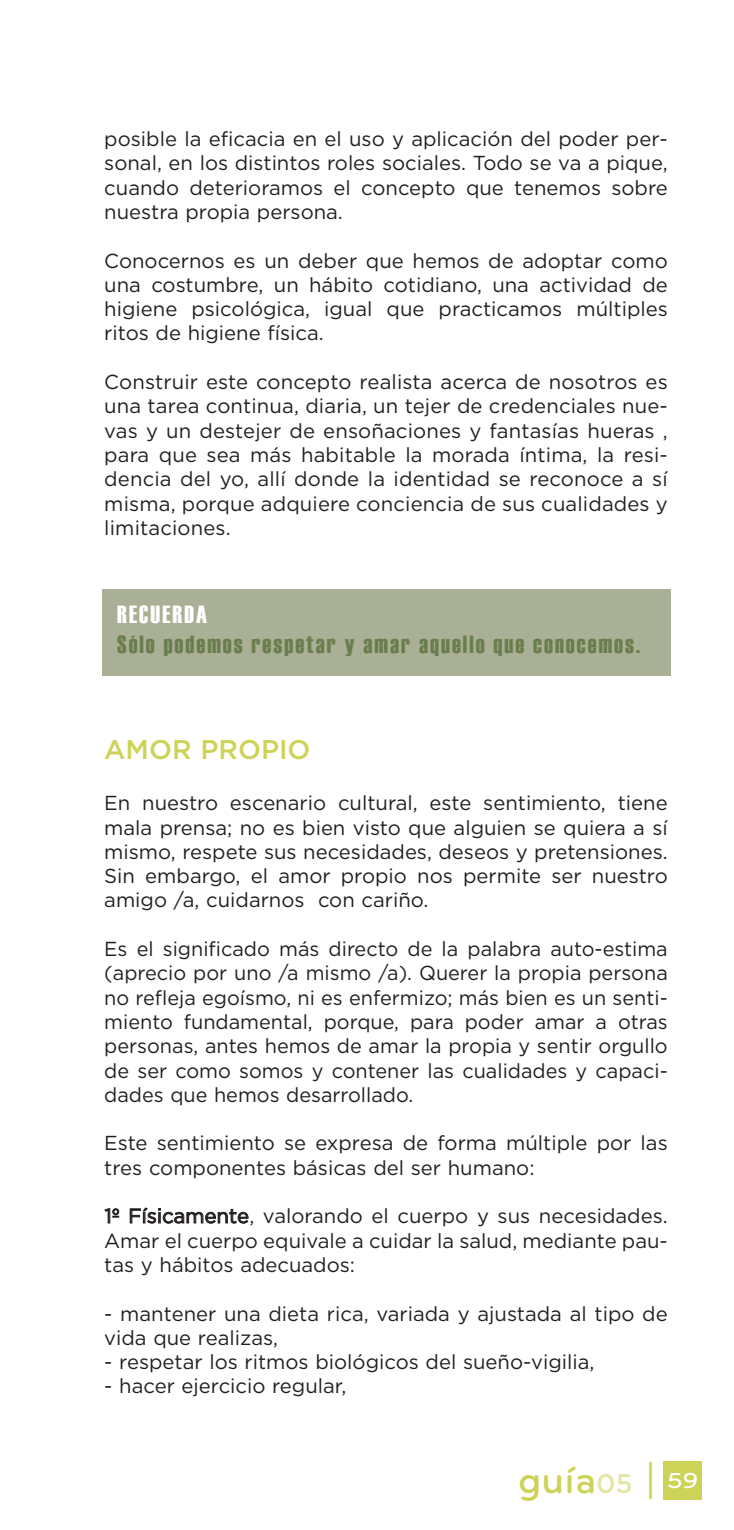
<style>
.page{position:relative;width:734px;height:1530px;background:#fff}
.page>*{position:absolute;margin:0;border:0;box-sizing:border-box;transform-origin:0 0}
.t1{font:500 40.5px "Bryant";color:#cdd356}
.t2{font:500 27px "Gotham";color:#cdd356}
.t3{font:24.75px "Haettenschweiler";letter-spacing:.085em;color:#697d4d}
.t4{font:24.75px "Haettenschweiler";letter-spacing:.085em;color:#fff}
.t5{font:20.25px/24.3px "Gotham";color:#231f20;text-align:justify}
.s1{font-family:"Gotham";font-size:27px;color:#e4e6a9}
.s2{font-size:22.5px;color:#fff}
</style>
<div class="page">
<div style="left:663px;top:1461px;width:38px;height:38px;background:#cdd356"></div>
<div style="left:102px;top:589px;width:568px;height:87px;background:#a9b095"></div>
<p class="t5" style="left:104px;top:128px;width:565px">posible la eficacia en el uso y aplicación del poder per&shy;sonal, en los distintos roles sociales. Todo se va a pique, cuando deterioramos el concepto que tenemos sobre nuestra propia persona.</p>
<p class="t5" style="left:104px;top:250px;width:565px">Conocernos es un deber que hemos de adoptar como una costumbre, un hábito cotidiano, una actividad de higiene psicológica, igual que practicamos múltiples ritos de higiene física.</p>
<p class="t5" style="left:104px;top:371px;width:565px">Construir este concepto realista acerca de nosotros es una tarea continua, diaria, un tejer de credenciales nue&shy;vas y un destejer de ensoñaciones y fantasías hueras , para que sea más habitable la morada íntima, la resi&shy;dencia del yo, allí donde la identidad se reconoce a sí misma, porque adquiere conciencia de sus cualidades y limitaciones.</p>
<p class="t4" style="left:117px;top:601px;width:91px">RECUERDA</p>
<p class="t3" style="left:117px;top:631px;width:524px">Sólo podemos respetar y amar aquello que conocemos.</p>
<h2 class="t2" style="left:104px;top:739px;width:208px">AMOR PROPIO</h2>
<p class="t5" style="left:104px;top:792px;width:565px">En nuestro escenario cultural, este sentimiento, tiene mala prensa; no es bien visto que alguien se quiera a sí mismo, respete sus necesidades, deseos y pretensiones.<br>Sin embargo, el amor propio nos permite ser nuestro amigo /a, cuidarnos con cariño.</p>
<p class="t5" style="left:104px;top:938px;width:565px">Es el significado más directo de la palabra auto-estima (aprecio por uno /a mismo /a). Querer la propia persona no refleja egoísmo, ni es enfermizo; más bien es un senti&shy;miento fundamental, porque, para poder amar a otras personas, antes hemos de amar la propia y sentir orgullo de ser como somos y contener las cualidades y capaci&shy;dades que hemos desarrollado.</p>
<p class="t5" style="left:104px;top:1133px;width:565px">Este sentimiento se expresa de forma múltiple por las tres componentes básicas del ser humano:</p>
<p class="t5" style="left:104px;top:1205px;width:565px">1º Físicamente, valorando el cuerpo y sus necesidades.<br>Amar el cuerpo equivale a cuidar la salud, mediante pau&shy;tas y hábitos adecuados:</p>
<p class="t5" style="left:104px;top:1303px;width:565px">- mantener una dieta rica, variada y ajustada al tipo de vida que realizas,</p>
<p class="t5" style="left:104px;top:1351px;width:491px">- respetar los ritmos biológicos del sueño-vigilia,</p>
<p class="t5" style="left:104px;top:1376px;width:243px">- hacer ejercicio regular,</p>
<h1 class="t1" style="left:518px;top:1464px;width:182px">guía<span class="s1">05</span> | <span class="s2">59</span></h1>
</div>
